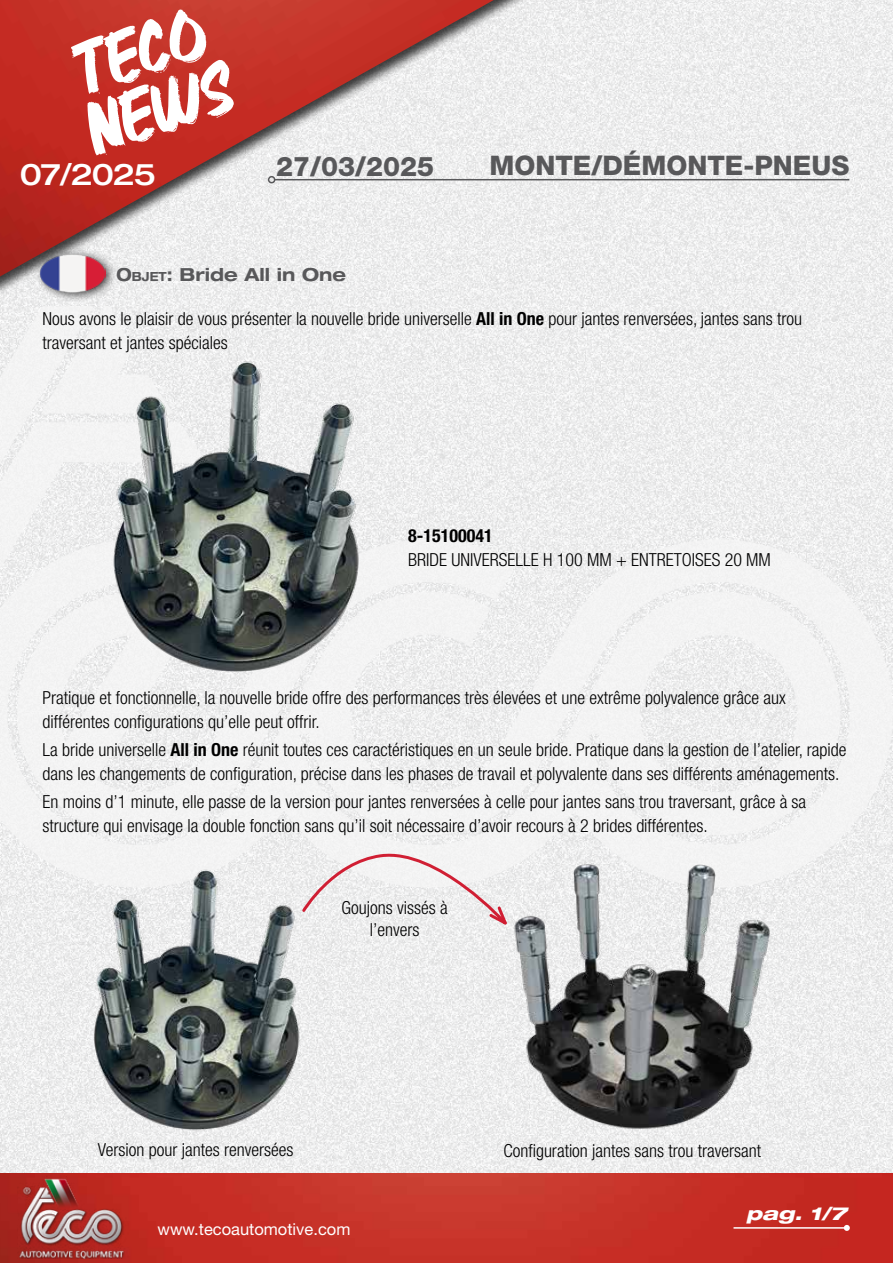
<style>
.page{position:relative;width:893px;height:1263px;background:#fff}
.page>*{position:absolute;margin:0;border:0;box-sizing:border-box;transform-origin:0 0}
.t1{font:500 expanded 30px "Helvetica Neue LT Std";letter-spacing:-.04em;color:#fff}
.t2{font:800 27px "Helvetica Neue LT Std";color:#58585a}
.t3{font:300 condensed 18px/24px "Helvetica Neue LT Std";color:#000}
.t4{font:700 expanded 18px "Helvetica Neue LT Std";color:#58585a}
.t5{font:700 condensed 18px "Helvetica Neue LT Std";color:#000}
.t6{font:italic 800 expanded 18px "Helvetica Neue LT Std";color:#fff;scale:1.09 1}
.t7{font:16.5px "Helvetica Neue LT Std";color:#fff}
.s1{font-style:inherit}
.s2{font-size:12.6px}
.s3{font-weight:700}
</style>
<div class="page">
<img style="left:0;top:888px;width:893px;height:285px">
<svg style="left:0;top:415px;width:893px;height:473px;fill:#f2f2f2"></svg>
<img style="left:0;top:1173px;width:893px;height:90px">
<img style="left:18px;top:1176px;width:155px;height:83px">
<hr style="left:733px;top:1227px;width:114px;height:2px;background:#fff">
<svg style="left:844px;top:1225px;width:6px;height:6px"></svg>
<div style="left:0;top:0;width:893px;height:415px;background:#000;opacity:.75"></div>
<img style="left:0;top:0;width:893px;height:401px">
<hr style="left:275px;top:179px;width:574px;height:1px;background:#58585a">
<div style="left:268px;top:176px;width:7px;height:7px;border:2px solid #58585a;border-radius:50%"></div>
<svg style="left:70px;top:9px;width:164px;height:146px"></svg>
<img style="left:98px;top:352px;width:288px;height:332px">
<img style="left:81px;top:862px;width:241px;height:278px">
<img style="left:494px;top:850px;width:288px;height:283px">
<svg style="left:301px;top:852px;width:209px;height:76px"></svg>
<div style="left:35px;top:248px;width:82px;height:55px;background:#000;opacity:.75"></div>
<img style="left:39px;top:253px;width:67px;height:39px">
<h1 class="t1" style="left:20px;top:155px;width:137px">07/2025</h1>
<h2 class="t2" style="left:276px;top:150px;width:160px">27/03/2025</h2>
<h2 class="t2" style="left:489px;top:149px;width:361px">MONTE/DÉMONTE-PNEUS</h2>
<p class="t4" style="left:117px;top:264px;width:231px"><span class="s1">O</span><span class="s2">bjet</span><span class="s1">:</span> Bride All in One</p>
<p class="t3" style="left:43px;top:307px;width:761px">Nous avons le plaisir de vous présenter la nouvelle bride universelle <span class="s3">All in One</span> pour jantes renversées, jantes sans trou traversant et jantes spéciales</p>
<p class="t5" style="left:408px;top:524px;width:86px">8-15100041</p>
<p class="t3" style="left:408px;top:547px;width:364px">BRIDE UNIVERSELLE H 100 MM + ENTRETOISES 20 MM</p>
<p class="t3" style="left:43px;top:685px;width:745px">Pratique et fonctionnelle, la nouvelle bride offre des performances très élevées et une extrême polyvalence grâce aux différentes configurations qu’elle peut offrir.</p>
<p class="t3" style="left:43px;top:737px;width:805px">La bride universelle <span class="s3">All in One</span> réunit toutes ces caractéristiques en un seule bride. Pratique dans la gestion de l’atelier, rapide dans les changements de configuration, précise dans les phases de travail et polyvalente dans ses différents aménagements.</p>
<p class="t3" style="left:43px;top:790px;width:765px">En moins d’1 minute, elle passe de la version pour jantes renversées à celle pour jantes sans trou traversant, grâce à sa structure qui envisage la double fonction sans qu’il soit nécessaire d’avoir recours à 2 brides différentes.</p>
<p class="t3" style="left:341px;top:897px;width:108px;line-height:21.6px;text-align:center">Goujons vissés à l’envers</p>
<p class="t3" style="left:98px;top:1137px;width:197px">Version pour jantes renversées</p>
<p class="t3" style="left:503px;top:1139px;width:259px">Configuration jantes sans trou traversant</p>
<p class="t7" style="left:158px;top:1219px;width:194px">www.tecoautomotive.com</p>
<p class="t6" style="left:746px;top:1202px;width:94px">pag. 1/7</p>
</div>
